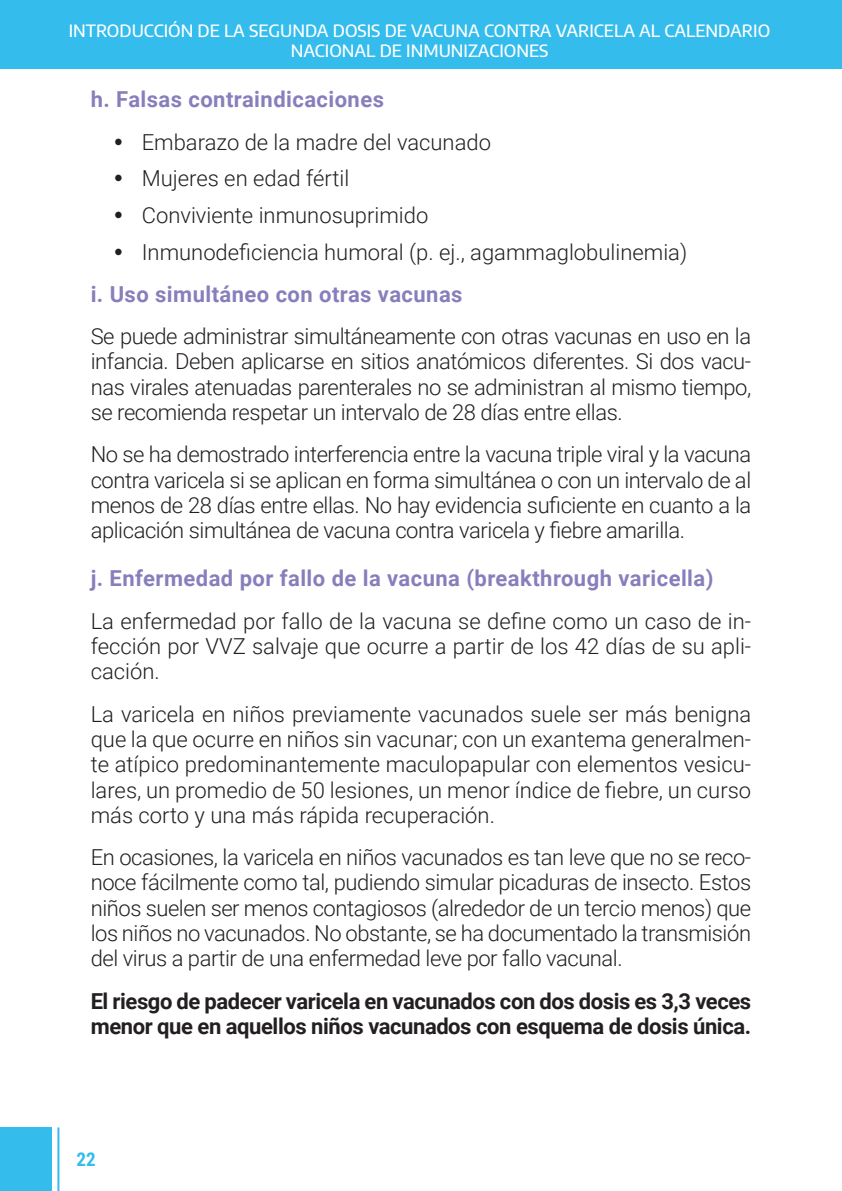
<style>
.page{position:relative;width:842px;height:1191px;background:#fff}
.page>*{position:absolute;margin:0;border:0;box-sizing:border-box;transform-origin:0 0}
.t1{font:300 22px/25.4px "Roboto";color:#231f20;text-align:justify}
.t2{font:700 22px/25.4px "Roboto";letter-spacing:-.02em;color:#231f20}
.Suntitulo_2{font:700 22px "Roboto";letter-spacing:.02em;color:#877fbc}
.t3{font:700 19px "Roboto Condensed";color:#34bced}
.t4{font:500 17px/20.4px "Encode Sans";color:#fff;text-align:center}
</style>
<div class="page">
<div style="left:0;top:0;width:842px;height:68px;background:#34bced"></div>
<div style="left:0;top:1127px;width:52px;height:64px;background:#34bced"></div>
<hr style="left:57px;top:1127px;width:2px;height:64px;background:#34bced">
<p class="t4" style="left:69px;top:19px;width:703px">INTRODUCCIÓN DE LA SEGUNDA DOSIS DE VACUNA CONTRA VARICELA AL CALENDARIO<br>NACIONAL DE INMUNIZACIONES</p>
<p class="Suntitulo_2" style="left:91px;top:84px;width:295px">h. Falsas contraindicaciones</p>
<p class="t1" style="left:142px;top:128px;width:351px">Embarazo de la madre del vacunado</p>
<p class="t1" style="left:142px;top:165px;width:209px">Mujeres en edad fértil</p>
<p class="t1" style="left:142px;top:201px;width:288px">Conviviente inmunosuprimido</p>
<p class="t1" style="left:142px;top:238px;width:547px">Inmunodeficiencia humoral (p. ej., agammaglobulinemia)</p>
<p class="Suntitulo_2" style="left:91px;top:279px;width:373px">i. Uso simultáneo con otras vacunas</p>
<p class="t1" style="left:91px;top:323px;width:662px">Se puede administrar simultáneamente con otras vacunas en uso en la infancia. Deben aplicarse en sitios anatómicos diferentes. Si dos vacu&shy;nas virales atenuadas parenterales no se administran al mismo tiempo, se recomienda respetar un intervalo de 28 días entre ellas.</p>
<p class="t1" style="left:91px;top:441px;width:662px">No se ha demostrado interferencia entre la vacuna triple viral y la vacuna contra varicela si se aplican en forma simultánea o con un intervalo de al menos de 28 días entre ellas. No hay evidencia suficiente en cuanto a la aplicación simultánea de vacuna contra varicela y fiebre amarilla.</p>
<p class="Suntitulo_2" style="left:91px;top:563px;width:624px">j. Enfermedad por fallo de la vacuna (breakthrough varicella)</p>
<p class="t1" style="left:91px;top:607px;width:662px">La enfermedad por fallo de la vacuna se define como un caso de in&shy;fección por VVZ salvaje que ocurre a partir de los 42 días de su apli&shy;cación.</p>
<p class="t1" style="left:91px;top:700px;width:662px">La varicela en niños previamente vacunados suele ser más benigna que la que ocurre en niños sin vacunar; con un exantema generalmen&shy;te atípico predominantemente maculopapular con elementos vesicu&shy;lares, un promedio de 50 lesiones, un menor índice de fiebre, un curso más corto y una más rápida recuperación.</p>
<p class="t1" style="left:91px;top:844px;width:662px">En ocasiones, la varicela en niños vacunados es tan leve que no se reco&shy;noce fácilmente como tal, pudiendo simular picaduras de insecto. Estos niños suelen ser menos contagiosos (alrededor de un tercio menos) que los niños no vacunados. No obstante, se ha documentado la transmisión del virus a partir de una enfermedad leve por fallo vacunal.</p>
<p class="t2" style="left:91px;top:987px;width:662px">El riesgo de padecer varicela en vacunados con dos dosis es 3,3 veces menor que en aquellos niños vacunados con esquema de dosis única.</p>
<p class="t3" style="left:77px;top:1146px;width:21px">22</p>
</div>
